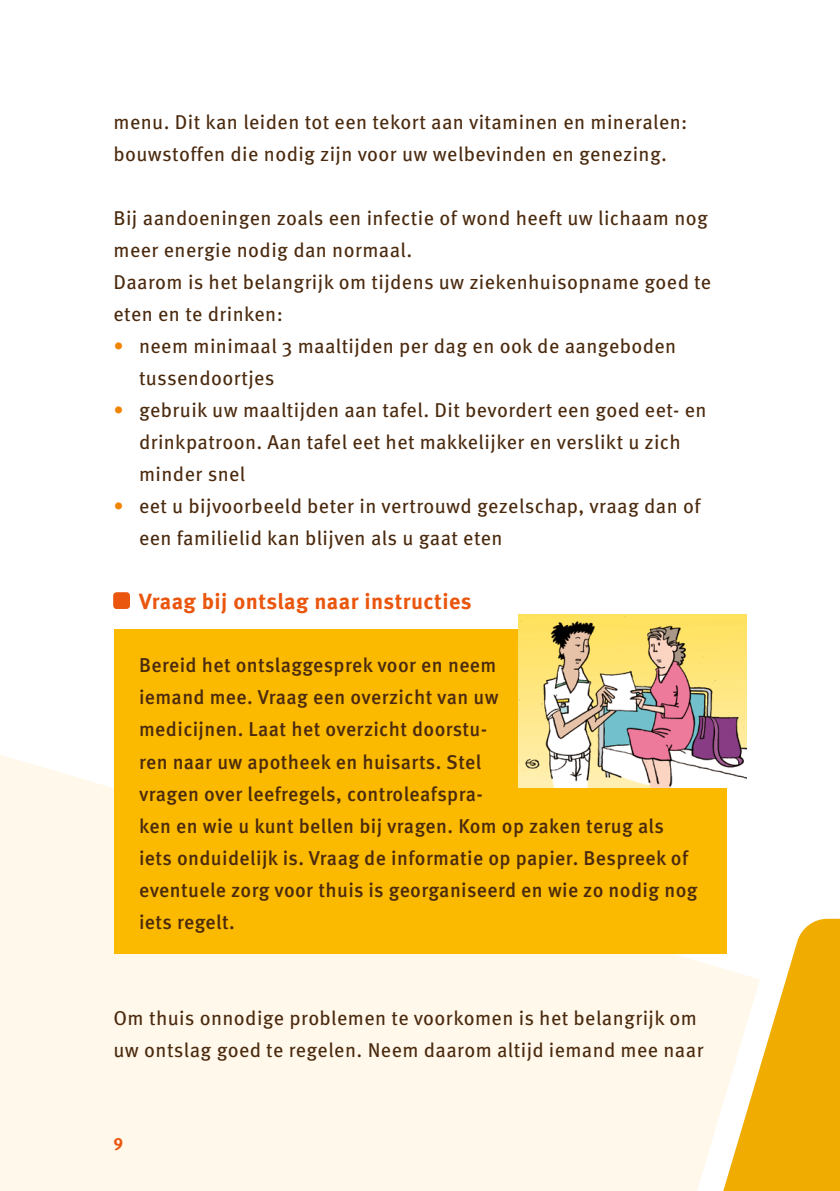
<style>
.page{position:relative;width:840px;height:1191px;background:#fff}
.page>*{position:absolute;margin:0;border:0;box-sizing:border-box;transform-origin:0 0}
.t1{font:700 22px "Meta Pro";letter-spacing:.02em;color:#ea560d}
.t2{font:20px/32px "Meta Pro";letter-spacing:.02em;color:#4b2a0e}
.t3{font:500 20px/32px "Meta Pro";letter-spacing:.02em;color:#4b2a0e}
.t4{font:700 17px "Meta Pro";color:#ea560d}
.s1{color:#f08300}
</style>
<div class="page">
<svg style="left:0;top:607px;width:747px;height:584px;background:#fef8ed"></svg>
<svg style="left:703px;top:918px;width:136px;height:273px"></svg>
<div style="left:114px;top:593px;width:15px;height:15px;background:#ea560d;border-radius:3px"></div>
<div style="left:113px;top:592px;width:17px;height:16px;border:1px solid #ea560d;border-radius:3px"></div>
<div style="left:113px;top:629px;width:613px;height:325px;background:#fbba00"></div>
<img style="left:518px;top:615px;width:227px;height:172px">
<p class="t2" style="left:113px;top:104px;width:575px">menu. Dit kan leiden tot een tekort aan vitaminen en mineralen: bouwstoffen die nodig zijn voor uw welbevinden en genezing.</p>
<p class="t2" style="left:113px;top:200px;width:599px">Bij aandoeningen zoals een infectie of wond heeft uw lichaam nog meer energie nodig dan normaal.<br>Daarom is het belangrijk om tijdens uw ziekenhuisopname goed te eten en te drinken:</p>
<p class="t2" style="left:139px;top:328px;width:538px;text-indent:-26px"><span class="s1">•</span> neem minimaal 3 maaltijden per dag en ook de aangeboden tussendoortjes</p>
<p class="t2" style="left:139px;top:392px;width:568px;text-indent:-26px"><span class="s1">•</span> gebruik uw maaltijden aan tafel. Dit bevordert een goed eet- en drinkpatroon. Aan tafel eet het makkelijker en verslikt u zich minder snel</p>
<p class="t2" style="left:139px;top:488px;width:563px;text-indent:-26px"><span class="s1">•</span> eet u bijvoorbeeld beter in vertrouwd gezelschap, vraag dan of een familielid kan blijven als u gaat eten</p>
<p class="t1" style="left:139px;top:584px;width:334px">Vraag bij ontslag naar instructies</p>
<p class="t3" style="left:139px;top:648px;width:559px">Bereid het ontslaggesprek voor en neem<br>iemand mee. Vraag een overzicht van uw<br>medicijnen. Laat het overzicht doorstu-<br>ren naar uw apotheek en huisarts. Stel<br>vragen over leefregels, controleafspra-<br>ken en wie u kunt bellen bij vragen. Kom op zaken terug als iets onduidelijk is. Vraag de informatie op papier. Bespreek of eventuele zorg voor thuis is georganiseerd en wie zo nodig nog iets regelt.</p>
<p class="t2" style="left:113px;top:1000px;width:591px">Om thuis onnodige problemen te voorkomen is het belangrijk om uw ontslag goed te regelen. Neem daarom altijd iemand mee naar</p>
<p class="t4" style="left:113px;top:1127px;width:11px">9</p>
</div>
